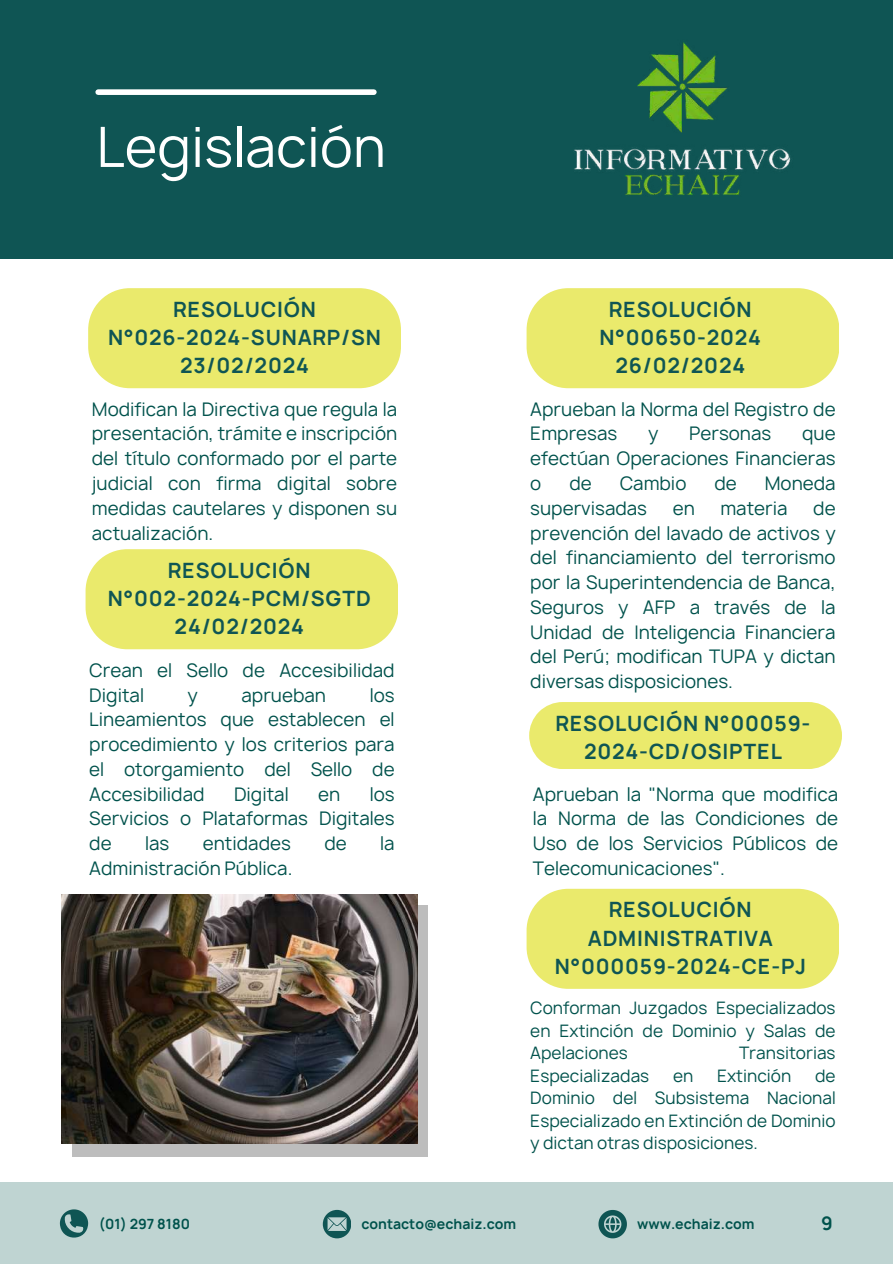
<style>
.page{position:relative;width:893px;height:1264px;background:#fff}
.page>*{position:absolute;margin:0;border:0;box-sizing:border-box;transform-origin:0 0}
.t1{font:53.4px "Manrope";color:#fff}
.t2{font:700 20.25px/28.2px "Manrope";letter-spacing:.04em;color:#0f5554;text-align:center}
.t3{font:18px/24.8px "Manrope";color:#00524c;text-align:justify}
.t4{font:700 18px "Manrope";color:#00524c}
.t5{font:16.5px/22.5px "Manrope";color:#00524c;text-align:justify}
.t6{font:700 13.5px "Manrope";color:#00524c}
</style>
<div class="page">
<div style="left:0;top:0;width:892px;height:259px;background:#0f5554"></div>
<div style="left:98px;top:89px;width:276px;height:6px;background:#fff"></div>
<div style="left:0;top:1182px;width:892px;height:81px;background:#bfd4d2"></div>
<img style="left:574px;top:42px;width:217px;height:153px">
<svg style="left:60px;top:1209px;width:28px;height:29px"></svg>
<svg style="left:323px;top:1209px;width:28px;height:28px"></svg>
<svg style="left:598px;top:1210px;width:28px;height:27px"></svg>
<svg style="left:73px;top:905px;width:354px;height:251px;background:#b3b2b1"></svg>
<img style="left:62px;top:894px;width:355px;height:249px">
<div style="left:88px;top:288px;width:313px;height:100px;background:#eaea6c"></div>
<div style="left:86px;top:549px;width:312px;height:100px;background:#eaea6c"></div>
<div style="left:526px;top:288px;width:313px;height:100px;background:#eaea6c"></div>
<div style="left:529px;top:702px;width:312px;height:67px;background:#eaea6c"></div>
<div style="left:526px;top:888px;width:313px;height:100px;background:#eaea6c"></div>
<h1 class="t1" style="left:96px;top:110px;width:291px">Legislación</h1>
<p class="t2" style="left:108px;top:295px;width:274px">RESOLUCIÓN<br>N°026-2024-SUNARP/SN<br>23/02/2024</p>
<p class="t3" style="left:92px;top:396px;width:307px">Modifican la Directiva que regula la presentación, trámite e inscripción del título conformado por el parte judicial con firma digital sobre medidas cautelares y disponen su actualización.</p>
<p class="t2" style="left:108px;top:556px;width:264px">RESOLUCIÓN<br>N°002-2024-PCM/SGTD<br>24/02/2024</p>
<p class="t3" style="left:89px;top:657px;width:307px">Crean el Sello de Accesibilidad<br>Digital</p>
<p class="t3" style="left:89px;top:682px;width:307px;text-indent:280px">los Lineamientos que establecen el procedimiento y los criterios para el otorgamiento del Sello de Accesibilidad</p>
<p class="t3" style="left:187px;top:682px;width:12px">y</p>
<p class="t3" style="left:241px;top:682px;width:86px">aprueban</p>
<p class="t3" style="left:89px;top:781px;width:307px;text-indent:280px">los Servicios o Plataformas Digitales de</p>
<p class="t3" style="left:234px;top:781px;width:56px">Digital</p>
<p class="t3" style="left:318px;top:781px;width:24px">en</p>
<p class="t3" style="left:145px;top:831px;width:26px">las</p>
<p class="t3" style="left:203px;top:831px;width:90px">entidades</p>
<p class="t3" style="left:324px;top:831px;width:24px">de</p>
<p class="t3" style="left:380px;top:831px;width:16px">la</p>
<p class="t3" style="left:89px;top:855px;width:204px">Administración Pública.</p>
<p class="t2" style="left:599px;top:295px;width:163px">RESOLUCIÓN<br>N°00650-2024<br>26/02/2024</p>
<p class="t3" style="left:530px;top:396px;width:307px">Aprueban la Norma del Registro de<br>Empresas</p>
<p class="t3" style="left:648px;top:421px;width:12px">y</p>
<p class="t3" style="left:689px;top:421px;width:84px">Personas</p>
<p class="t3" style="left:530px;top:421px;width:307px;text-indent:272px">que efectúan Operaciones Financieras o</p>
<p class="t3" style="left:569px;top:471px;width:24px">de</p>
<p class="t3" style="left:619px;top:471px;width:68px">Cambio</p>
<p class="t3" style="left:714px;top:471px;width:24px">de</p>
<p class="t3" style="left:764px;top:471px;width:72px">Moneda</p>
<p class="t3" style="left:530px;top:495px;width:118px">supervisadas</p>
<p class="t3" style="left:672px;top:495px;width:24px">en</p>
<p class="t3" style="left:720px;top:495px;width:69px">materia</p>
<p class="t3" style="left:530px;top:495px;width:307px;text-indent:283px">de prevención del lavado de activos y del financiamiento del terrorismo por la Superintendencia de Banca, Seguros y AFP a través de la Unidad de Inteligencia Financiera del Perú; modifican TUPA y dictan diversas disposiciones.</p>
<p class="t2" style="left:555px;top:709px;width:256px">RESOLUCIÓN N°00059-<br>2024-CD/OSIPTEL</p>
<p class="t3" style="left:533px;top:781px;width:307px">Aprueban la "Norma que modifica la Norma de las Condiciones de Uso de los Servicios Públicos de Telecomunicaciones".</p>
<p class="t2" style="left:554px;top:895px;width:252px">RESOLUCIÓN<br>ADMINISTRATIVA<br>N°000059-2024-CE-PJ</p>
<p class="t5" style="left:530px;top:996px;width:307px">Conforman Juzgados Especializados en Extinción de Dominio y Salas de Apelaciones</p>
<p class="t5" style="left:739px;top:1041px;width:98px">Transitorias</p>
<p class="t5" style="left:530px;top:1064px;width:120px">Especializadas</p>
<p class="t5" style="left:673px;top:1064px;width:22px">en</p>
<p class="t5" style="left:717px;top:1064px;width:76px">Extinción</p>
<p class="t5" style="left:530px;top:1064px;width:307px;text-indent:285px">de Dominio del Subsistema Nacional Especializado en Extinción de Dominio y dictan otras disposiciones.</p>
<p class="t6" style="left:99px;top:1214px;width:93px">(01) 297 8180</p>
<p class="t6" style="left:361px;top:1214px;width:156px">contacto@echaiz.com</p>
<p class="t6" style="left:637px;top:1214px;width:119px">www.echaiz.com</p>
<p class="t4" style="left:821px;top:1211px;width:13px">9</p>
</div>
